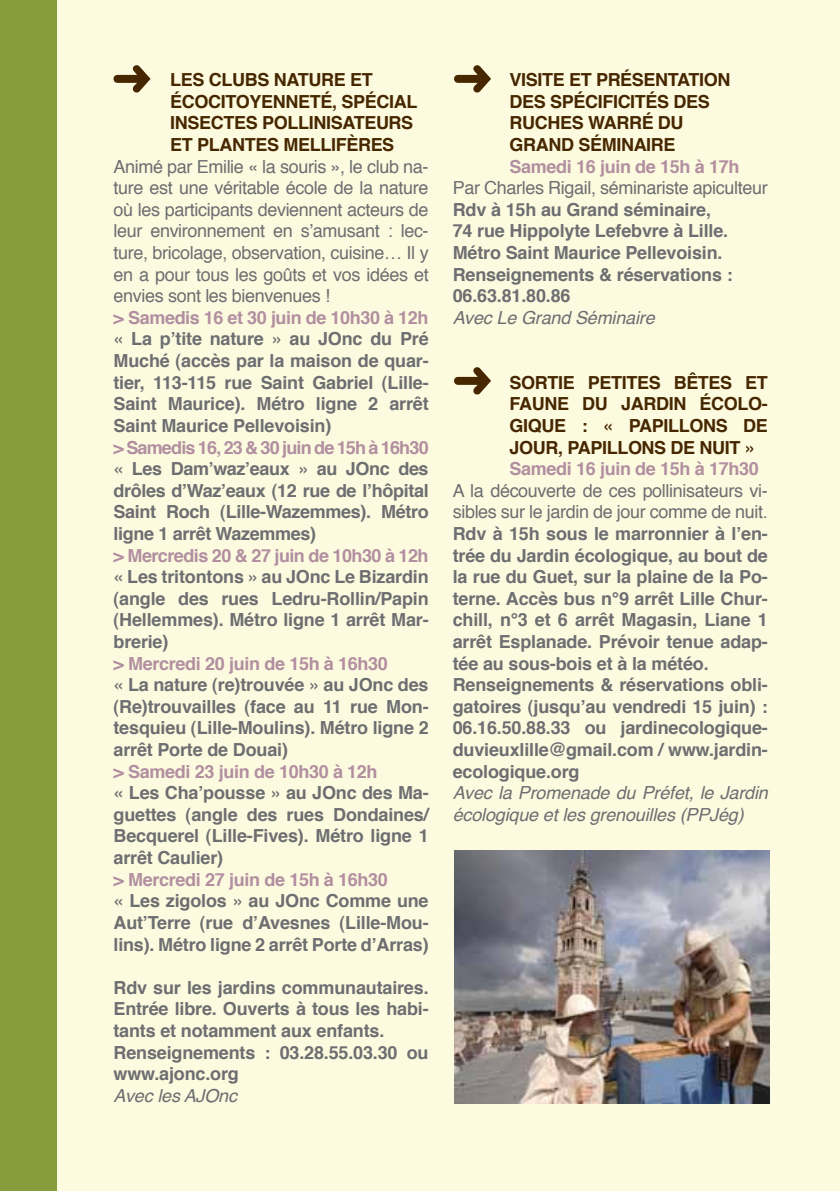
<style>
.page{position:relative;width:840px;height:1191px;background:#fff}
.page>*{position:absolute;margin:0;border:0;box-sizing:border-box;transform-origin:0 0}
.t1{font:700 18px/21.6px "Helvetica";letter-spacing:-.01em;color:#6d6e71;text-align:justify}
.t2{font:18px/21.6px "Helvetica";letter-spacing:-.02em;color:#6d6e71;text-align:justify}
.t3{font:700 18px "Helvetica";letter-spacing:-.02em;color:#462700}
.t4{font:700 18px "Helvetica";letter-spacing:-.02em;color:#b18fa0}
.t5{font:italic 18px/21.6px "Helvetica";letter-spacing:-.01em;color:#6d6e71}
.t6{font:700 18px "Helvetica";letter-spacing:-.045em;color:#b18fa0}
</style>
<div class="page">
<div style="left:0;top:0;width:839px;height:1191px;background:#fdfbdf"></div>
<svg style="left:113px;top:65px;width:37px;height:28px"></svg>
<div style="left:0;top:0;width:57px;height:1191px;background:#869d3b"></div>
<svg style="left:454px;top:65px;width:37px;height:28px"></svg>
<svg style="left:454px;top:367px;width:37px;height:27px"></svg>
<img style="left:454px;top:850px;width:314px;height:253px">
<p class="t3" style="left:170px;top:64px;width:52px">Les clubs</p>
<p class="t3" style="left:273px;top:64px;width:13px">nature</p>
<p class="t3" style="left:350px;top:64px;width:12px">et</p>
<p class="t3" style="left:170px;top:85px;width:13px">écocito</p>
<p class="t3" style="left:249px;top:85px;width:25px">yenneté</p>
<p class="t3" style="left:332px;top:85px;width:21px">, spécial</p>
<p class="t3" style="left:170px;top:107px;width:12px">insectes</p>
<p class="t3" style="left:262px;top:107px;width:12px">pollinisateurs</p>
<p class="t3" style="left:170px;top:128px;width:40px">et plantes</p>
<p class="t3" style="left:283px;top:128px;width:25px">mellif</p>
<p class="t3" style="left:346px;top:128px;width:25px">ères</p>
<p class="t2" style="left:113px;top:155px;width:316px">Animé par Emilie « la souris », le club na&shy;ture est une véritable école de la nature où les participants deviennent acteurs de leur environnement en s’amusant : lec&shy;ture, bricolage, observation, cuisine… Il y en a pour tous les goûts et vos idées et envies sont les bienvenues !</p>
<p class="t4" style="left:113px;top:301px;width:316px">&gt; Samedis 16 et 30 juin de 10h30 à 12h</p>
<p class="t1" style="left:113px;top:327px;width:316px">« La p’tite nature » au JOnc du Pré Muché (accès par la maison de quar&shy;tier, 113-115 rue Saint Gabriel (Lille-Saint Maurice). Métro ligne 2 arrêt Saint Maurice Pellevoisin)</p>
<p class="t6" style="left:113px;top:431px;width:316px">&gt; Samedis 16, 23 &amp; 30 juin de 15h à 16h30</p>
<p class="t1" style="left:113px;top:457px;width:316px">« Les Dam’waz’eaux » au JOnc des drôles d’Waz’eaux (12 rue de l’hôpital Saint Roch (Lille-Wazemmes). Métro ligne 1 arrêt Wazemmes)</p>
<p class="t4" style="left:113px;top:539px;width:316px">&gt; Mercredis 20 &amp; 27 juin de 10h30 à 12h</p>
<p class="t1" style="left:113px;top:565px;width:316px">« Les tritontons » au JOnc Le Bizardin (angle des rues Ledru-Rollin/Papin (Hellemmes). Métro ligne 1 arrêt Mar&shy;brerie)</p>
<p class="t4" style="left:113px;top:647px;width:276px">&gt; Mercredi 20 juin de 15h à 16h30</p>
<p class="t1" style="left:113px;top:673px;width:316px">« La nature (re)trouvée » au JOnc des (Re)trouvailles (face au 11 rue Mon&shy;tesquieu (Lille-Moulins). Métro ligne 2 arrêt Porte de Douai)</p>
<p class="t4" style="left:113px;top:755px;width:265px">&gt; Samedi 23 juin de 10h30 à 12h</p>
<p class="t1" style="left:113px;top:781px;width:316px">« Les Cha’pousse » au JOnc des Ma&shy;guettes (angle des rues Dondaines/ Becquerel (Lille-Fives). Métro ligne 1 arrêt Caulier)</p>
<p class="t4" style="left:113px;top:863px;width:276px">&gt; Mercredi 27 juin de 15h à 16h30</p>
<p class="t1" style="left:113px;top:889px;width:316px">« Les zigolos » au JOnc Comme une Aut’Terre (rue d’Avesnes (Lille-Mou&shy;lins). Métro ligne 2 arrêt Porte d’Arras)</p>
<p class="t1" style="left:113px;top:975px;width:316px;text-align:left">Rdv sur les jardins communautaires.<br>Entrée libre. Ouverts à tous les habi&shy;tants et notamment aux enfants.<br>Renseignements : 03.28.55.03.30 ou www.ajonc.org</p>
<p class="t5" style="left:113px;top:1085px;width:125px">Avec les AJOnc</p>
<p class="t3" style="left:509px;top:64px;width:21px">Visite</p>
<p class="t3" style="left:568px;top:64px;width:39px">et présentation</p>
<p class="t3" style="left:509px;top:85px;width:13px">des</p>
<p class="t3" style="left:549px;top:85px;width:11px">spécificités</p>
<p class="t3" style="left:673px;top:85px;width:13px">des</p>
<p class="t3" style="left:509px;top:107px;width:14px">ruches</p>
<p class="t3" style="left:587px;top:107px;width:29px">Warré</p>
<p class="t3" style="left:657px;top:107px;width:13px">du</p>
<p class="t3" style="left:509px;top:128px;width:27px">Grand</p>
<p class="t3" style="left:578px;top:128px;width:49px">Séminaire</p>
<p class="t4" style="left:509px;top:150px;width:231px">Samedi 16 juin de 15h à 17h</p>
<p class="t2" style="left:452px;top:176px;width:316px">Par Charles Rigail, séminariste apiculteur</p>
<p class="t1" style="left:452px;top:198px;width:281px;text-align:left">Rdv à 15h au Grand séminaire,<br>74 rue Hippolyte Lefebvre à Lille.<br>Métro Saint Maurice Pellevoisin.<br>Renseignements &amp; réservations :<br>06.63.81.80.86</p>
<p class="t5" style="left:452px;top:307px;width:203px">Avec Le Grand Séminaire</p>
<p class="t3" style="left:509px;top:366px;width:24px">Sortie</p>
<p class="t3" style="left:587px;top:366px;width:12px">petites</p>
<p class="t3" style="left:673px;top:366px;width:37px">bêtes</p>
<p class="t3" style="left:744px;top:366px;width:12px">et</p>
<p class="t3" style="left:509px;top:388px;width:13px">faune</p>
<p class="t3" style="left:582px;top:388px;width:13px">du</p>
<p class="t3" style="left:620px;top:388px;width:12px">Jardin</p>
<p class="t3" style="left:699px;top:388px;width:14px">écolo</p>
<p class="t3" style="left:761px;top:388px;width:7px">-</p>
<p class="t3" style="left:509px;top:409px;width:13px">gique</p>
<p class="t3" style="left:581px;top:409px;width:59px">: « papillons</p>
<p class="t3" style="left:742px;top:409px;width:13px">de</p>
<p class="t3" style="left:509px;top:431px;width:24px">jour</p>
<p class="t3" style="left:557px;top:431px;width:22px">, papillons</p>
<p class="t3" style="left:670px;top:431px;width:40px">de nuit</p>
<p class="t3" style="left:744px;top:431px;width:12px">»</p>
<p class="t4" style="left:509px;top:452px;width:251px">Samedi 16 juin de 15h à 17h30</p>
<p class="t2" style="left:452px;top:479px;width:316px">A la découverte de ces pollinisateurs vi&shy;sibles sur le jardin de jour comme de nuit.</p>
<p class="t1" style="left:452px;top:522px;width:316px;text-align:left">Rdv à 15h sous le marronnier à l’en&shy;trée du Jardin écologique, au bout de la rue du Guet, sur la plaine de la Po&shy;terne. Accès bus n°9 arrêt Lille Chur&shy;chill, n°3 et 6 arrêt Magasin, Liane 1 arrêt Esplanade. Prévoir tenue adap&shy;tée au sous-bois et à la météo.<br>Renseignements &amp; réservations obli&shy;gatoires (jusqu’au vendredi 15 juin) :<br>06.16.50.88.33 ou jardinecologique&shy;duvieuxlille@gmail.com / www.jardin&shy;ecologique.org</p>
<p class="t5" style="left:452px;top:782px;width:316px">Avec la Promenade du Préfet, le Jardin écologique et les grenouilles (PPJég)</p>
</div>
